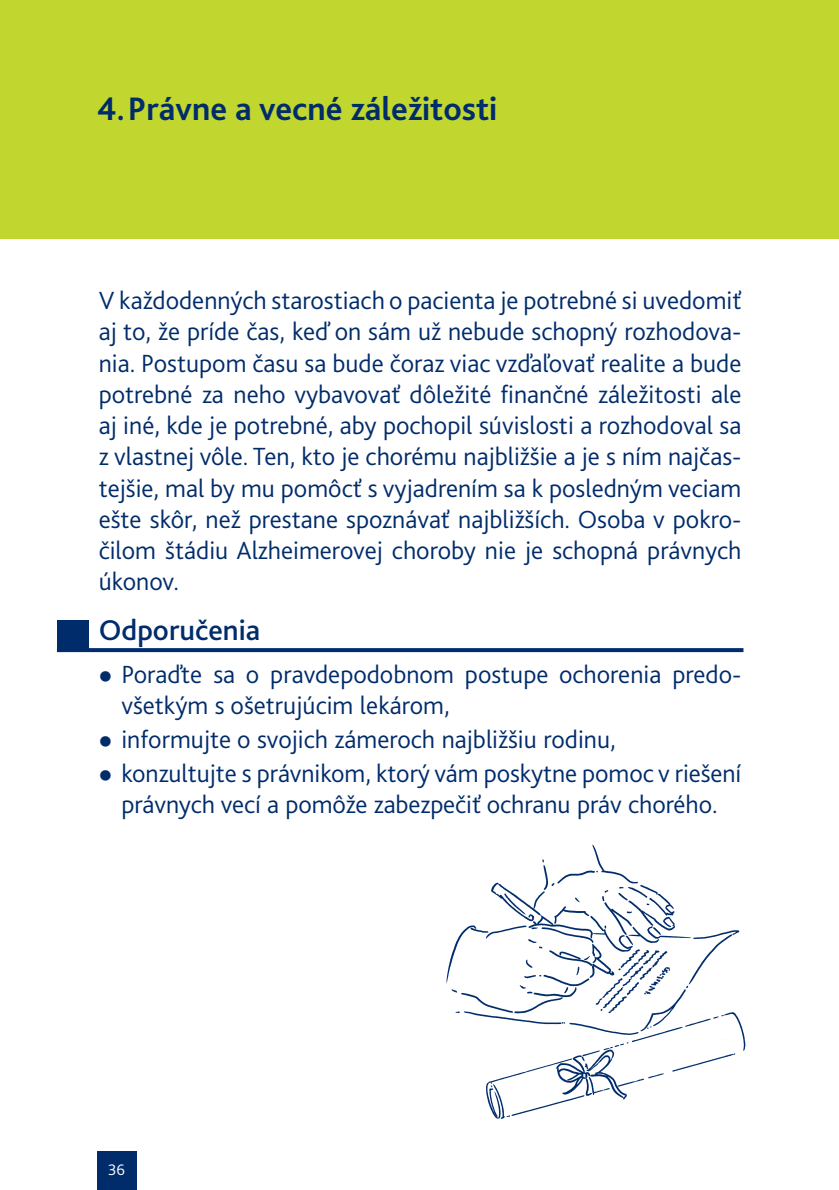
<style>
.page{position:relative;width:839px;height:1190px;background:#fff}
.page>*{position:absolute;margin:0;border:0;box-sizing:border-box;transform-origin:0 0}
._01_titulok{font:700 34px "Bliss 2";color:#002c6b}
._05_doporucenia{font:500 30px "Bliss 2";color:#002c6b}
._03_text{font:300 26px/31.2px "Bliss 2";color:#002c6b;text-align:justify}
._03_text_odr{font:300 26px/31.2px "Bliss 2";color:#002c6b}
.t1{font:300 16px "Bliss 2";color:#fff}
</style>
<div class="page">
<div style="left:0;top:0;width:838px;height:238px;background:#c1d72f"></div>
<div style="left:97px;top:1151px;width:39px;height:38px;background:#002c6b"></div>
<svg style="left:57px;top:648px;width:686px;height:4px;fill:#002c6b"></svg>
<div style="left:57px;top:620px;width:31px;height:29px;background:#002c6b"></div>
<img style="left:446px;top:844px;width:300px;height:275px">
<p class="_01_titulok" style="left:97px;top:88px;width:402px">4.Právne a vecné záležitosti</p>
<p class="_03_text" style="left:99px;top:284px;width:644px">V každodenných starostiach o pacienta je potrebné si uvedomiť aj to, že príde čas, keď on sám už nebude schopný rozhodova&shy;nia. Postupom času sa bude čoraz viac vzďaľovať realite a bude potrebné za neho vybavovať dôležité finančné záležitosti ale aj iné, kde je potrebné, aby pochopil súvislosti a rozhodoval sa z vlastnej vôle. Ten, kto je chorému najbližšie a je s ním najčas&shy;tejšie, mal by mu pomôcť s vyjadrením sa k posledným veciam ešte skôr, než prestane spoznávať najbližších. Osoba v pokro&shy;čilom štádiu Alzheimerovej choroby nie je schopná právnych úkonov.</p>
<p class="_05_doporucenia" style="left:99px;top:611px;width:163px">Odporučenia</p>
<p class="_03_text_odr" style="left:121px;top:658px;width:621px;text-indent:-23px">● Poraďte sa o pravdepodobnom postupe ochorenia predo&shy;všetkým s ošetrujúcim lekárom,</p>
<p class="_03_text_odr" style="left:99px;top:723px;width:518px">● informujte o svojich zámeroch najbližšiu rodinu,</p>
<p class="_03_text_odr" style="left:99px;top:757px;width:644px;text-align:center">● konzultujte s právnikom, ktorý vám poskytne pomoc v riešení právnych vecí a pomôže zabezpečiť ochranu práv chorého.</p>
<p class="t1" style="left:108px;top:1159px;width:18px">36</p>
</div>
